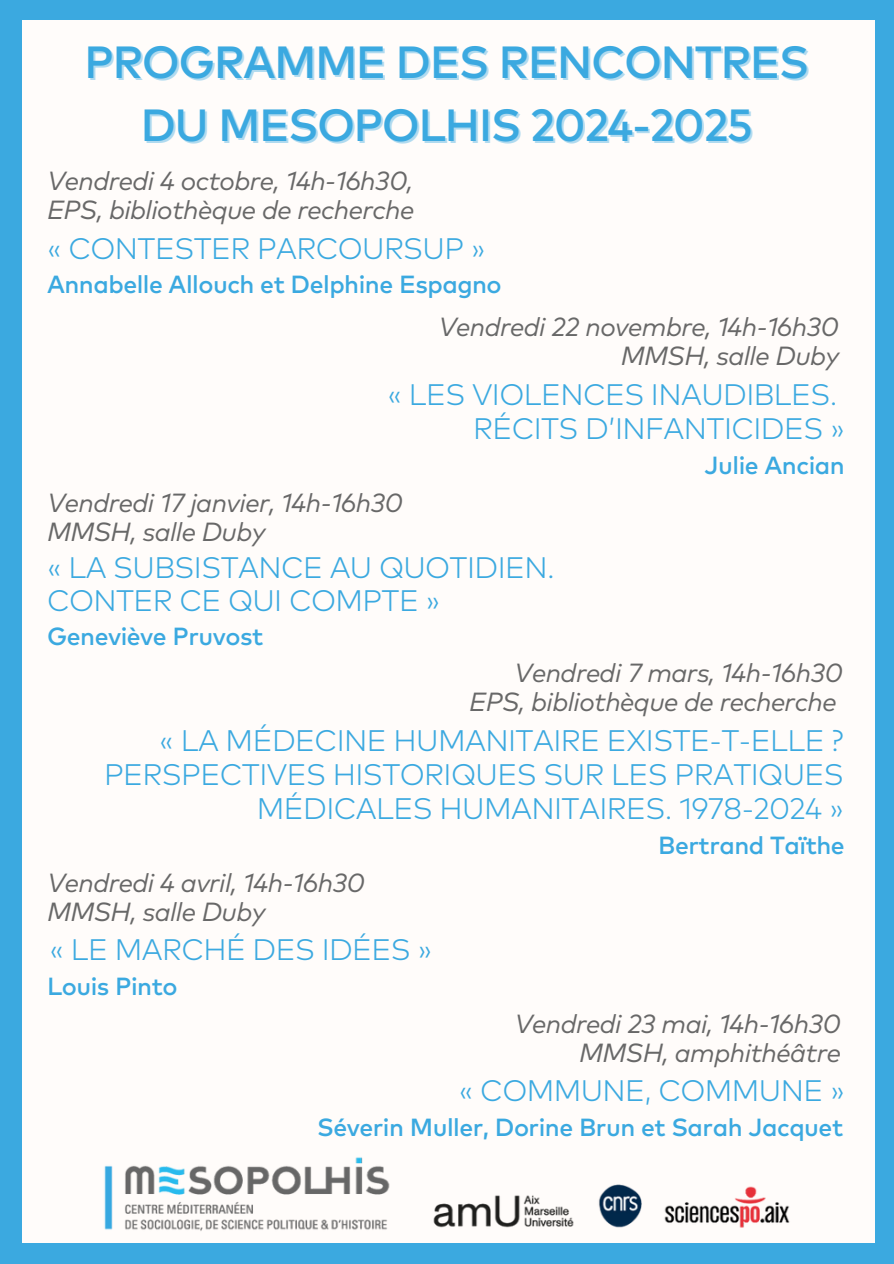
<style>
.page{position:relative;width:894px;height:1264px;background:#fff}
.page>*{position:absolute;margin:0;border:0;box-sizing:border-box;transform-origin:0 0}
.t1{font:500 45px/63px "Mark Pro";letter-spacing:-.035em;color:#3ba9e0;text-align:center}
.t2{font:300 29.7px/33.9px "Mark Pro";letter-spacing:-.02em;color:#3ba9e0;text-align:right}
.t3{font:italic 26.25px "Mark Pro";letter-spacing:-.02em;color:#686868}
.t4{font:500 24.75px "Mark Pro";letter-spacing:-.02em;color:#3ba9e0}
</style>
<div class="page">
<div style="left:0;top:0;width:893px;height:1263px;background:#fffcfa"></div>
<div style="left:0;top:1242px;width:893px;height:21px;background:#3ba9e0"></div>
<div style="left:0;top:0;width:893px;height:20px;background:#3ba9e0"></div>
<div style="left:0;top:15px;width:21px;height:1240px;background:#3ba9e0"></div>
<div style="left:875px;top:10px;width:18px;height:1252px;background:#3ba9e0"></div>
<img style="left:104px;top:1157px;width:686px;height:74px">
<p class="t1" style="left:84px;top:33px;width:726px">PROGRAMME DES RENCONTRES<br>DU MESOPOLHIS 2024-2025</p>
<p class="t3" style="left:47px;top:169px;width:367px">Vendredi 4 octobre, 14h-16h30,</p>
<p class="t3" style="left:47px;top:198px;width:369px">EPS, bibliothèque de recherche</p>
<h2 class="t2" style="left:47px;top:233px;width:440px">« CONTESTER PARCOURSUP »</h2>
<h3 class="t4" style="left:47px;top:273px;width:456px">Annabelle Allouch et Delphine Espagno</h3>
<p class="t3" style="left:438px;top:315px;width:402px">Vendredi 22 novembre, 14h-16h30</p>
<p class="t3" style="left:620px;top:344px;width:220px">MMSH, salle Duby</p>
<h2 class="t2" style="left:387px;top:379px;width:459px">« LES VIOLENCES INAUDIBLES.<br>RÉCITS D’INFANTICIDES »</h2>
<h3 class="t4" style="left:704px;top:454px;width:142px">Julie Ancian</h3>
<p class="t3" style="left:47px;top:491px;width:357px">Vendredi 17 janvier, 14h-16h30</p>
<p class="t3" style="left:47px;top:520px;width:220px">MMSH, salle Duby</p>
<h2 class="t2" style="left:47px;top:552px;width:509px;text-align:left">« LA SUBSISTANCE AU QUOTIDIEN.<br>CONTER CE QUI COMPTE »</h2>
<h3 class="t4" style="left:47px;top:625px;width:218px">Geneviève Pruvost</h3>
<p class="t3" style="left:514px;top:661px;width:330px">Vendredi 7 mars, 14h-16h30</p>
<p class="t3" style="left:469px;top:690px;width:369px">EPS, bibliothèque de recherche</p>
<h2 class="t2" style="left:104px;top:725px;width:741px">« LA MÉDECINE HUMANITAIRE EXISTE-T-ELLE ?<br>PERSPECTIVES HISTORIQUES SUR LES PRATIQUES<br>MÉDICALES HUMANITAIRES. 1978-2024 »</h2>
<h3 class="t4" style="left:658px;top:834px;width:188px">Bertrand Taïthe</h3>
<p class="t3" style="left:47px;top:871px;width:319px">Vendredi 4 avril, 14h-16h30</p>
<p class="t3" style="left:47px;top:900px;width:220px">MMSH, salle Duby</p>
<h2 class="t2" style="left:49px;top:934px;width:384px">« LE MARCHÉ DES IDÉES »</h2>
<h3 class="t4" style="left:47px;top:975px;width:132px">Louis Pinto</h3>
<p class="t3" style="left:514px;top:1012px;width:328px">Vendredi 23 mai, 14h-16h30</p>
<p class="t3" style="left:579px;top:1041px;width:263px">MMSH, amphithéâtre</p>
<h2 class="t2" style="left:458px;top:1075px;width:387px">« COMMUNE, COMMUNE »</h2>
<h3 class="t4" style="left:317px;top:1116px;width:527px">Séverin Muller, Dorine Brun et Sarah Jacquet</h3>
</div>
